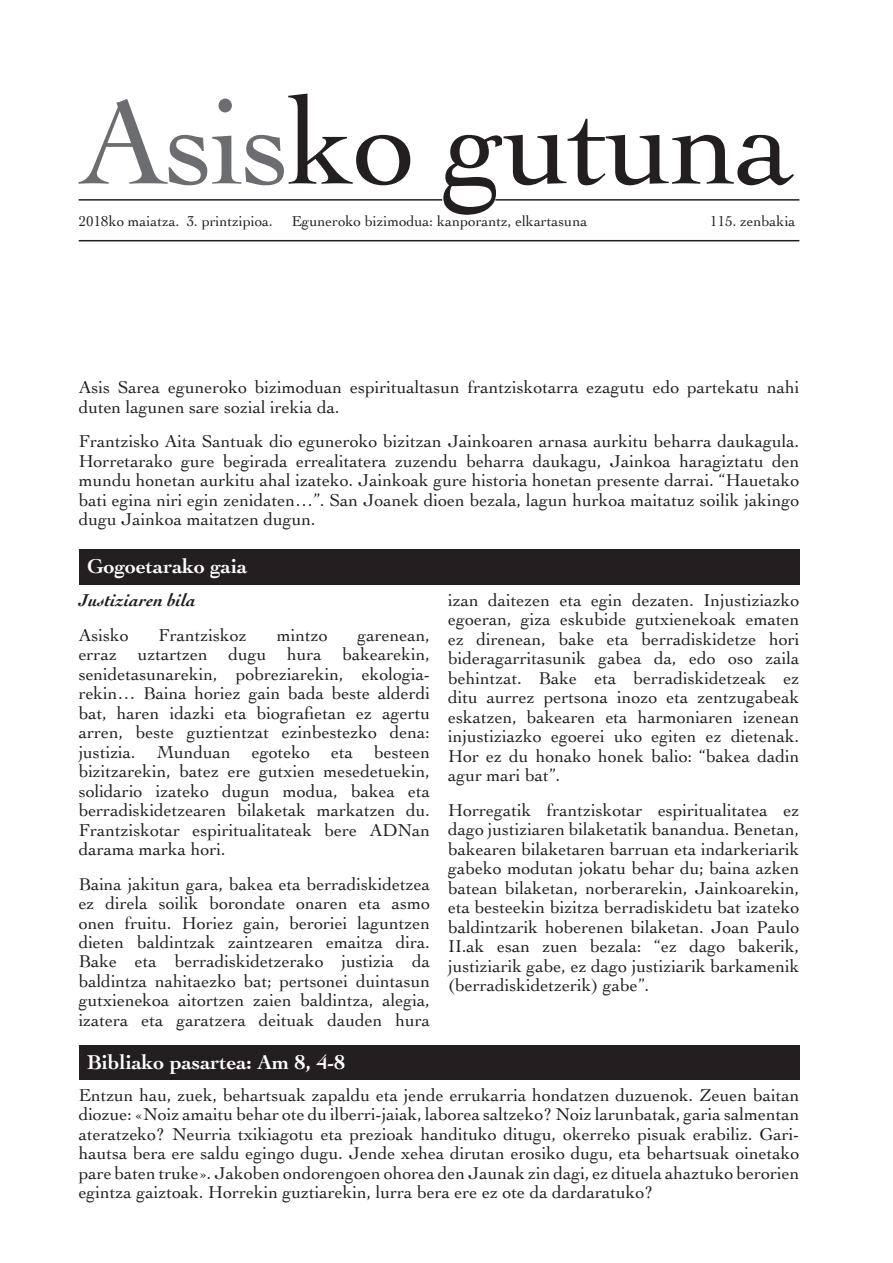
<style>
.page{position:relative;width:893px;height:1263px;background:#fff}
.page>*{position:absolute;margin:0;border:0;box-sizing:border-box;transform-origin:0 0}
.t1{font:126px "Cochin";letter-spacing:-.02em;color:#231f20}
.t2{font:700 21px "Cochin";color:#fff}
.t3{font:18px/19.5px "Cochin";color:#231f20;text-align:justify}
.t4{font:italic 700 18px "Cochin";color:#231f20}
.t5{font:15px "Cochin";color:#231f20}
.s1{color:#6c6d70}
</style>
<div class="page">
<hr style="left:79px;top:199px;width:363px;height:2px;background:#231f20">
<hr style="left:79px;top:240px;width:720px;height:1px;background:#231f20">
<hr style="left:495px;top:199px;width:304px;height:2px;background:#231f20">
<div style="left:79px;top:1045px;width:720px;height:34px;background:#231f20"></div>
<div style="left:79px;top:550px;width:720px;height:35px;background:#231f20"></div>
<h1 class="t1" style="left:79px;top:57px;width:717px"><span class="s1">Asis</span>ko gutuna</h1>
<p class="t5" style="left:79px;top:211px;width:196px">2018ko maiatza. 3. printzipioa.</p>
<p class="t5" style="left:292px;top:211px;width:297px">Eguneroko bizimodua: kanporantz, elkartasuna</p>
<p class="t5" style="left:710px;top:211px;width:87px">115. zenbakia</p>
<p class="t3" style="left:79px;top:377px;width:722px">Asis Sarea eguneroko bizimoduan espiritualtasun frantziskotarra ezagutu edo partekatu nahi duten lagunen sare sozial irekia da.</p>
<p class="t3" style="left:79px;top:431px;width:722px">Frantzisko Aita Santuak dio eguneroko bizitzan Jainkoaren arnasa aurkitu beharra daukagula.<br>Horretarako gure begirada errealitatera zuzendu beharra daukagu, Jainkoa haragiztatu den mundu honetan aurkitu ahal izateko. Jainkoak gure historia honetan presente darrai. “Hauetako bati egina niri egin zenidaten…”. San Joanek dioen bezala, lagun hurkoa maitatuz soilik jakingo dugu Jainkoa maitatzen dugun.</p>
<p class="t2" style="left:87px;top:552px;width:162px">Gogoetarako gaia</p>
<p class="t4" style="left:79px;top:588px;width:119px">Justiziaren bila</p>
<p class="t3" style="left:79px;top:624px;width:52px">Asisko</p>
<p class="t3" style="left:159px;top:624px;width:90px">Frantziskoz</p>
<p class="t3" style="left:277px;top:624px;width:52px">mintzo</p>
<p class="t3" style="left:79px;top:624px;width:353px;text-indent:279px">garenean, erraz uztartzen dugu hura bakearekin, senidetasunarekin, pobreziarekin, ekologia&shy;rekin… Baina horiez gain bada beste alderdi bat, haren idazki eta biografietan ez agertu arren, beste guztientzat ezinbestezko dena: justizia. Munduan egoteko eta besteen bizitzarekin, batez ere gutxien mesedetuekin, solidario izateko dugun modua, bakea eta berradiskidetzearen bilaketak markatzen du.<br>Frantziskotar espiritualitateak bere ADNan darama marka hori.</p>
<p class="t3" style="left:79px;top:873px;width:353px">Baina jakitun gara, bakea eta berradiskidetzea ez direla soilik borondate onaren eta asmo onen fruitu. Horiez gain, beroriei laguntzen dieten baldintzak zaintzearen emaitza dira.<br>Bake eta berradiskidetzerako justizia da baldintza nahitaezko bat; pertsonei duintasun gutxienekoa aitortzen zaien baldintza, alegia, izatera eta garatzera deituak dauden hura</p>
<p class="t2" style="left:87px;top:1047px;width:260px">Bibliako pasartea: Am 8, 4-8</p>
<p class="t3" style="left:448px;top:589px;width:353px">izan daitezen eta egin dezaten. Injustiziazko egoeran, giza eskubide gutxienekoak ematen ez direnean, bake eta berradiskidetze hori bideragarritasunik gabea da, edo oso zaila behintzat. Bake eta berradiskidetzeak ez ditu aurrez pertsona inozo eta zentzugabeak eskatzen, bakearen eta harmoniaren izenean injustiziazko egoerei uko egiten ez dietenak.<br>Hor ez du honako honek balio: “bakea dadin agur mari bat”.</p>
<p class="t3" style="left:448px;top:799px;width:353px">Horregatik frantziskotar espiritualitatea ez dago justiziaren bilaketatik banandua. Benetan, bakearen bilaketaren barruan eta indarkeriarik gabeko modutan jokatu behar du; baina azken batean bilaketan, norberarekin, Jainkoarekin, eta besteekin bizitza berradiskidetu bat izateko baldintzarik hoberenen bilaketan. Joan Paulo II.ak esan zuen bezala: “ez dago bakerik, justiziarik gabe, ez dago justiziarik barkamenik (berradiskidetzerik) gabe”.</p>
<p class="t3" style="left:79px;top:1084px;width:722px">Entzun hau, zuek, behartsuak zapaldu eta jende errukarria hondatzen duzuenok. Zeuen baitan diozue: «Noiz amaitu behar ote du ilberri-jaiak, laborea saltzeko? Noiz larunbatak, garia salmentan ateratzeko? Neurria txikiagotu eta prezioak handituko ditugu, okerreko pisuak erabiliz. Gari&shy;hautsa bera ere saldu egingo dugu. Jende xehea dirutan erosiko dugu, eta behartsuak oinetako pare baten truke». Jakoben ondorengoen ohorea den Jaunak zin dagi, ez dituela ahaztuko berorien egintza gaiztoak. Horrekin guztiarekin, lurra bera ere ez ote da dardaratuko?</p>
</div>
